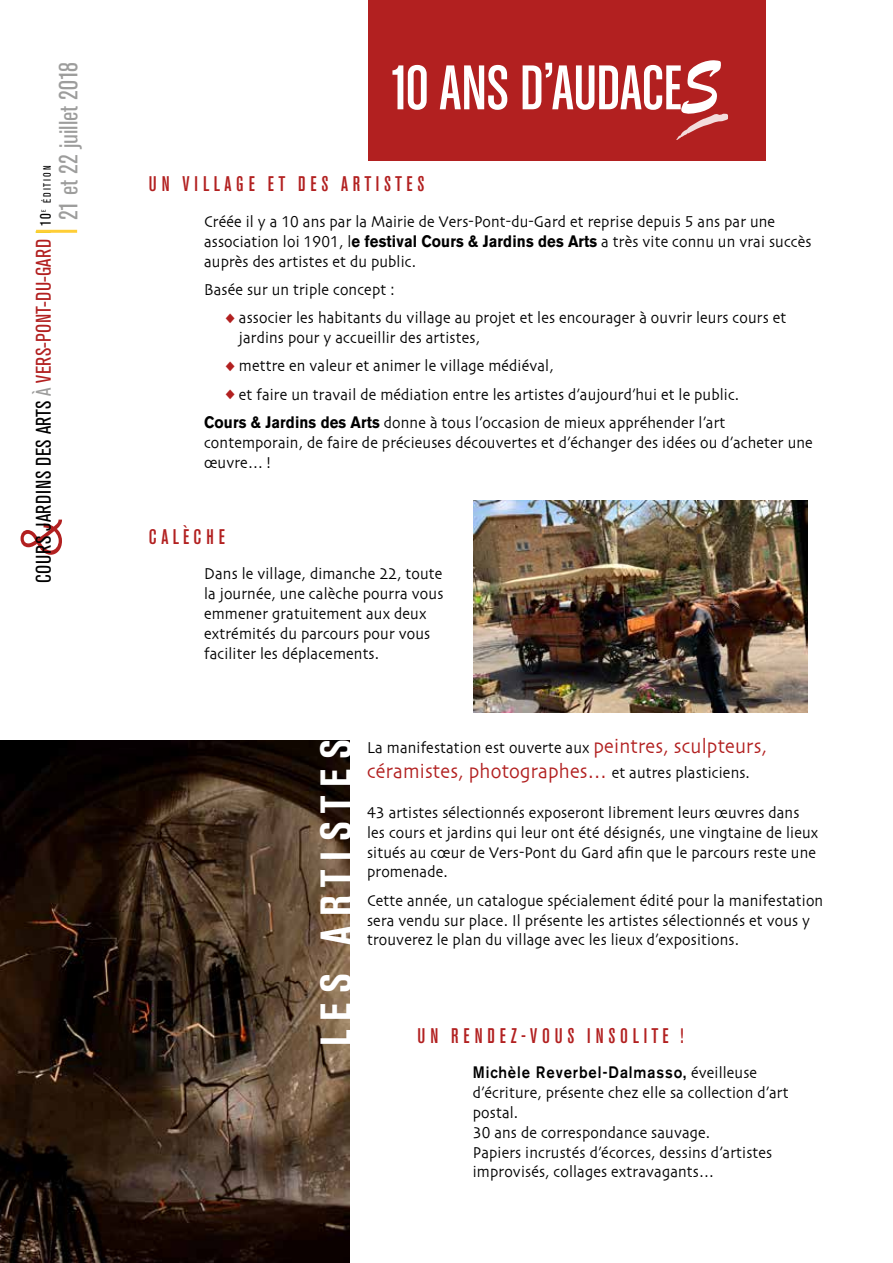
<style>
.page{position:relative;width:893px;height:1263px;background:#fff}
.page>*{position:absolute;margin:0;border:0;box-sizing:border-box;transform-origin:0 0}
.t1{font:67.35px "Chalet Comprime Cologne Eighty";letter-spacing:-.005em;color:#fff}
.t2{font:57px "Akzidenz Grotesk BE Light Os F";color:#b22020;scale:1.09 1}
.t3{font:700 condensed 43.2px "Akzidenz Grotesk BE";letter-spacing:.21em;color:#fff}
.t4{font:condensed 26.1px "Akzidenz Grotesk BE";color:#9d9d9c}
.t5{font:500 condensed 21px "Akzidenz Grotesk BE";letter-spacing:.23em;color:#b22020}
.t6{font:21px "Skia";letter-spacing:.01em;color:#b22020;scale:.9 1}
.t7{font:condensed 21px "Akzidenz Grotesk BE";letter-spacing:.02em;color:#000}
.t8{font:16.5px/19.8px "Skia";letter-spacing:.01em;color:#000;scale:.9 1}
.t9{font:500 16.5px "Akzidenz Grotesk BE";letter-spacing:.06em;color:#000;scale:.9 1}
.t10{font:condensed 10.5px "Akzidenz Grotesk BE";letter-spacing:.19em;color:#000}
.t11{font:condensed 6.15px "Akzidenz Grotesk BE";color:#000}
.s1{color:#9d9d9c}
.s2{color:#b22020}
.s3{color:#cad400}
.s4{font-size:15px}
.s5{font-family:"Akzidenz Grotesk BE";font-weight:700}
.s6{font-size:21px;color:#b22020}
.s7{font-size:16.5px;color:#000}
.s8{font-family:"Skia";font-weight:400}
</style>
<div class="page">
<hr style="left:36px;top:230px;width:41px;height:3px;background:#ffce36">
<div style="left:368px;top:0;width:397px;height:160px;background:#b22020"></div>
<img style="left:0;top:741px;width:350px;height:522px">
<img style="left:473px;top:501px;width:335px;height:211px">
<svg style="left:676px;top:113px;width:52px;height:27px"></svg>
<h3 class="t4" style="left:54px;top:220px;width:160px;rotate:-90deg">21 et 22 juillet 2018</h3>
<p class="t10" style="left:41px;top:203px;width:39px;rotate:-90deg">édition</p>
<p class="t11" style="left:40px;top:212px;width:4px;rotate:-90deg">e</p>
<p class="t7" style="left:32px;top:583px;width:371px;rotate:-90deg">COURS JARDINS DES ARTS <span class="s1">À</span> <span class="s2">VERS-PONT-DU-GARD</span> <span class="s3">I</span> <span class="s4">10</span></p>
<h2 class="t2" style="left:10px;top:558px;width:38px;rotate:-90deg">&amp;</h2>
<h1 class="t1" style="left:392px;top:50px;width:291px">10 ANS D’AUDACE</h1>
<p class="t5" style="left:149px;top:172px;width:277px">UN VILLAGE ET DES ARTISTES</p>
<p class="t8" style="left:204px;top:213px;width:676px">Créée il y a 10 ans par la Mairie de Vers-Pont-du-Gard et reprise depuis 5 ans par une association loi 1901, l<span class="s5">e festival Cours &amp; Jardins des Arts</span> a très vite connu un vrai succès auprès des artistes et du public.</p>
<p class="t8" style="left:204px;top:281px;width:214px">Basée sur un triple concept :</p>
<p class="t8" style="left:239px;top:309px;width:610px;text-indent:-14px"><span class="s2">◆</span> associer les habitants du village au projet et les encourager à ouvrir leurs cours et jardins pour y accueillir des artistes,</p>
<p class="t8" style="left:225px;top:357px;width:366px"><span class="s2">◆</span> mettre en valeur et animer le village médiéval,</p>
<p class="t8" style="left:204px;top:381px;width:596px;line-height:28.3px;text-indent:21px"><span class="s2">◆</span> et faire un travail de médiation entre les artistes d’aujourd’hui et le public.<br><span class="s5">Cours &amp; Jardins des Arts</span> donne à tous l’occasion de mieux appréhender l’art</p>
<p class="t8" style="left:204px;top:434px;width:678px">contemporain, de faire de précieuses découvertes et d’échanger des idées ou d’acheter une œuvre…!</p>
<p class="t5" style="left:149px;top:525px;width:78px">CALÈCHE</p>
<p class="t8" style="left:204px;top:565px;width:267px">Dans le village, dimanche 22, toute la journée, une calèche pourra vous emmener gratuitement aux deux extrémités du parcours pour vous faciliter les déplacements.</p>
<h3 class="t3" style="left:312px;top:1046px;width:309px;rotate:-90deg">LES ARTISTES</h3>
<p class="t8" style="left:367px;top:739px;width:446px">La manifestation est ouverte aux <span class="s6">peintres, sculpteurs,</span></p>
<p class="t6" style="left:367px;top:759px;width:427px">céramistes, photographes… <span class="s7">et autres plasticiens.</span></p>
<p class="t8" style="left:367px;top:804px;width:503px">43 artistes sélectionnés exposeront librement leurs œuvres dans les cours et jardins qui leur ont été désignés, une vingtaine de lieux situés au cœur de Vers-Pont du Gard afin que le parcours reste une promenade.</p>
<p class="t8" style="left:367px;top:891px;width:508px">Cette année, un catalogue spécialement édité pour la manifestation sera vendu sur place. Il présente les artistes sélectionnés et vous y trouverez le plan du village avec les lieux d’expositions.</p>
<p class="t5" style="left:418px;top:1024px;width:268px">UN RENDEZ-VOUS INSOLITE !</p>
<p class="t9" style="left:473px;top:1062px;width:317px">Michèle Reverbel-Dalmasso, <span class="s8">éveilleuse</span></p>
<p class="t8" style="left:473px;top:1084px;width:352px">d’écriture, présente chez elle sa collection d’art postal.<br>30 ans de correspondance sauvage.<br>Papiers incrustés d’écorces, dessins d’artistes improvisés, collages extravagants…</p>
</div>
